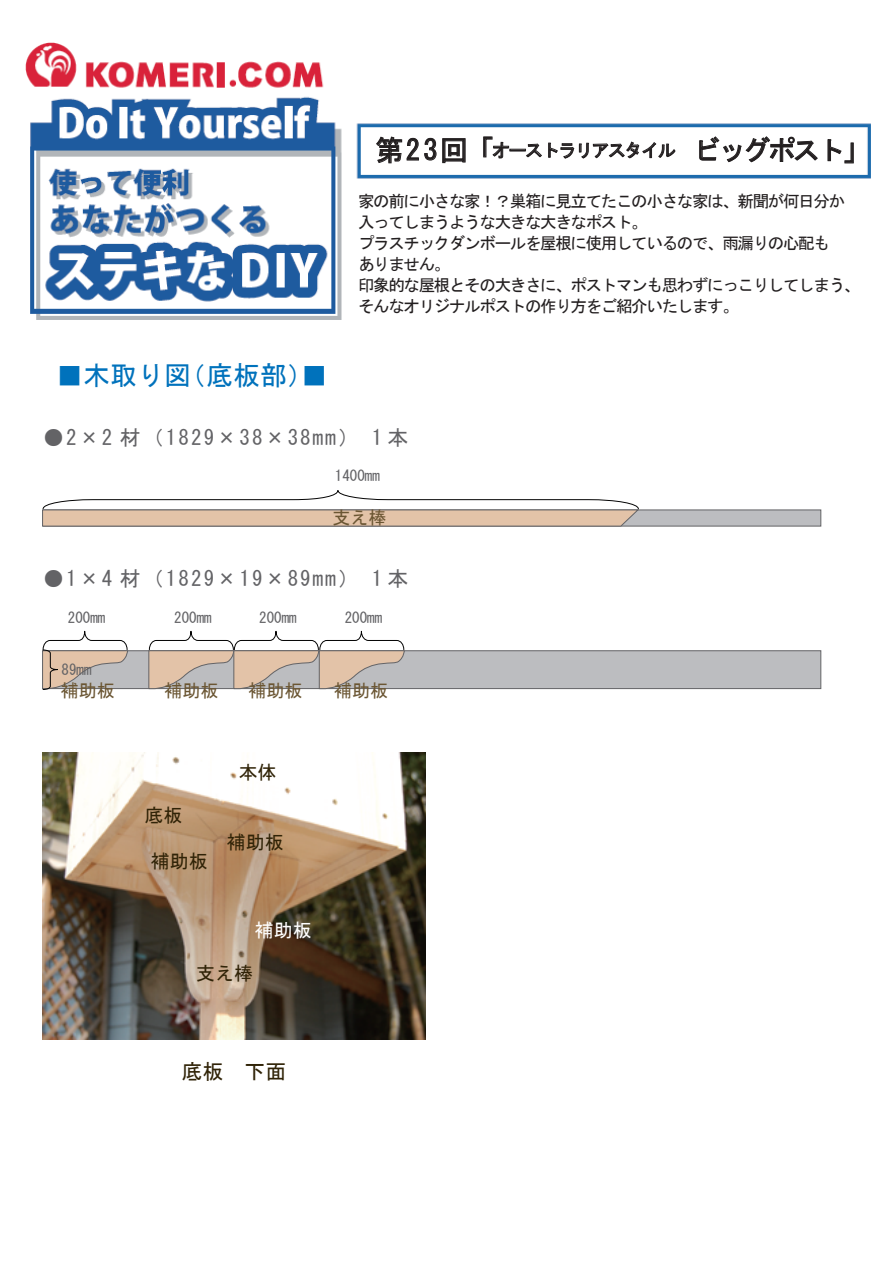
<style>
.page{position:relative;width:893px;height:1263px;background:#fff}
.page>*{position:absolute;margin:0;border:0;box-sizing:border-box;transform-origin:0 0}
.t1{font:27px "MS Gothic";color:#0072bc}
.t2{font:21px "MS Gothic";letter-spacing:.1em;color:#636366}
.t3{font:21px "MS Gothic";color:#302307}
.t4{font:18.9px "MS Gothic";color:#302307}
.t5{font:18.9px "MS Gothic";color:#fff}
.t6{font:18px "MS Gothic";letter-spacing:-.08em;color:#231f20}
.t7{font:18px "MS Gothic";color:#6b5633}
.t8{font:16.5px/21px "MS Gothic";letter-spacing:-.08em;color:#231f20}
.t9{font:15px "MS Gothic";color:#636366}
.s1{font-size:28.5px}
.s2{font-size:27px}
</style>
<div class="page">
<div style="left:43px;top:510px;width:778px;height:16px;background:#bcbdc0;border:1px solid #636366"></div>
<svg style="left:42px;top:490px;width:597px;height:37px"></svg>
<div style="left:43px;top:650px;width:778px;height:39px;background:#bcbdc0;border:1px solid #636366"></div>
<svg style="left:42px;top:630px;width:86px;height:60px"></svg>
<svg style="left:148px;top:630px;width:257px;height:60px"></svg>
<img style="left:43px;top:753px;width:382px;height:286px">
<img style="left:25px;top:42px;width:846px;height:278px">
<div style="left:371px;top:131px;width:395px;height:38px;background:#fff"></div>
<svg style="left:376px;top:136px;width:90px;height:28px"></svg>
<svg style="left:483px;top:136px;width:59px;height:22px"></svg>
<svg style="left:548px;top:141px;width:128px;height:18px"></svg>
<svg style="left:699px;top:136px;width:119px;height:27px"></svg>
<svg style="left:827px;top:139px;width:27px;height:25px"></svg>
<div style="left:354px;top:196px;width:465px;height:49px;background:#fff"></div>
<p class="t1" style="left:56px;top:361px;width:273px">■木取り図（底板部）■</p>
<p class="t6" style="left:375px;top:141px;width:497px"><span class="s1">第2 3回「</span>オーストラリアスタイル <span class="s2">ビッグポスト</span><span class="s1">」</span></p>
<p class="t8" style="left:358px;top:190px;width:504px">家の前に小さな家！？巣箱に見立てたこの小さな家は、新聞が何日分か入ってしまうような大きな大きなポスト。<br>プラスチックダンボールを屋根に使用しているので、雨漏りの心配も<br>ありません。<br>印象的な屋根とその大きさに、ポストマンも思わずにっこりしてしまう、そんなオリジナルポストの作り方をご紹介いたします。</p>
<p class="t2" style="left:43px;top:427px;width:367px">●2×2 材（1829×38×38mm）　1 本</p>
<p class="t9" style="left:335px;top:468px;width:46px">1400mm</p>
<p class="t7" style="left:332px;top:509px;width:55px">支え棒</p>
<p class="t2" style="left:43px;top:568px;width:367px">●1×4 材（1829×19×89mm）　1 本</p>
<p class="t9" style="left:68px;top:610px;width:39px">200mm</p>
<p class="t9" style="left:174px;top:610px;width:39px">200mm</p>
<p class="t9" style="left:259px;top:610px;width:39px">200mm</p>
<p class="t9" style="left:345px;top:610px;width:39px">200mm</p>
<p class="t9" style="left:62px;top:662px;width:31px">89mm</p>
<p class="t7" style="left:61px;top:681px;width:55px">補助板</p>
<p class="t7" style="left:165px;top:681px;width:55px">補助板</p>
<p class="t7" style="left:248px;top:681px;width:55px">補助板</p>
<p class="t7" style="left:334px;top:681px;width:55px">補助板</p>
<p class="t4" style="left:144px;top:805px;width:39px">底板</p>
<p class="t4" style="left:151px;top:851px;width:58px">補助板</p>
<p class="t4" style="left:239px;top:763px;width:39px">本体</p>
<p class="t4" style="left:227px;top:832px;width:58px">補助板</p>
<p class="t5" style="left:255px;top:920px;width:58px">補助板</p>
<p class="t4" style="left:196px;top:963px;width:58px">支え棒</p>
<p class="t3" style="left:181px;top:1061px;width:106px">底板　下面</p>
</div>
